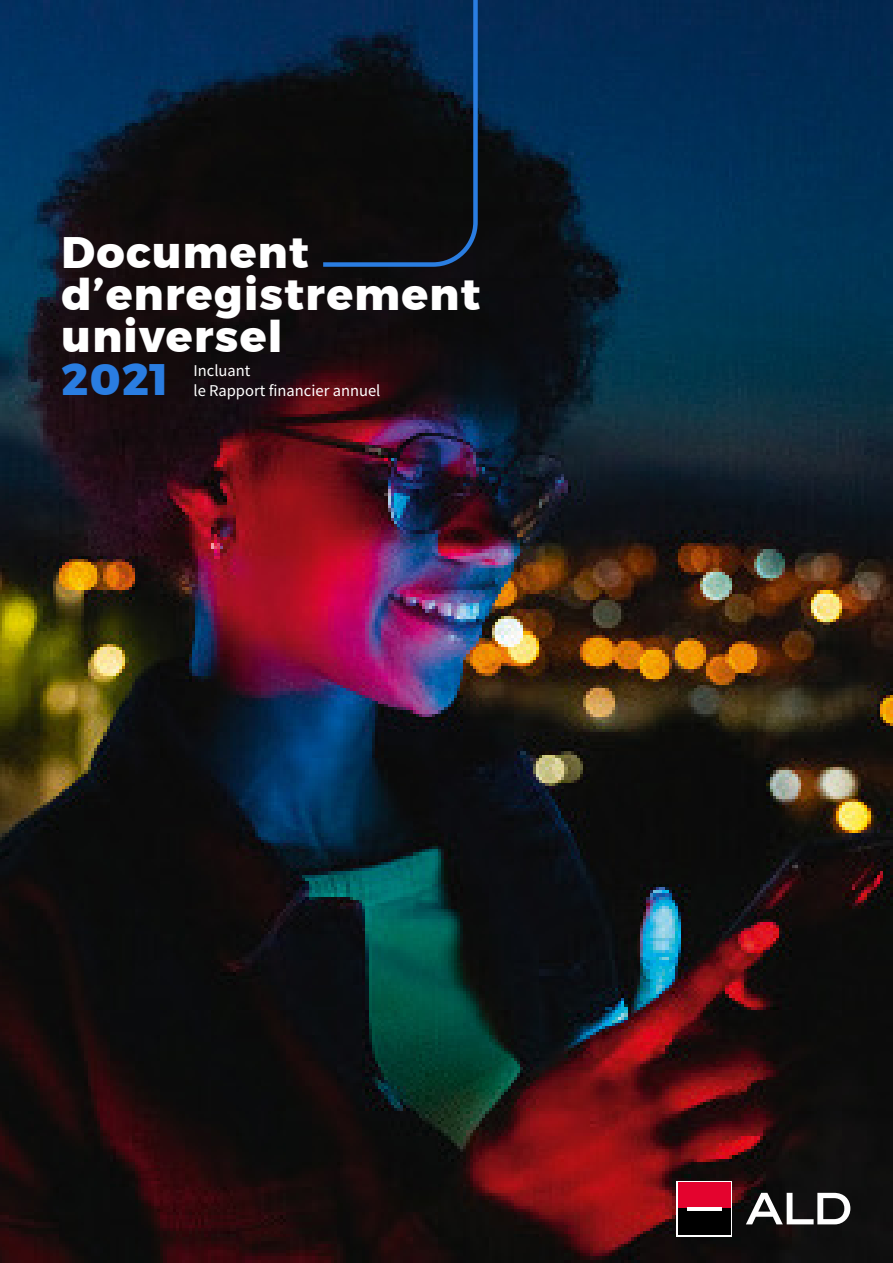
<style>
.page{position:relative;width:893px;height:1263px;background:#fff}
.page>*{position:absolute;margin:0;border:0;box-sizing:border-box;transform-origin:0 0}
.t1{font:800 44.1px/42.2px "Montserrat";letter-spacing:.03em;color:#fff}
.t2{font:800 44.1px "Montserrat";color:#2a7de1}
.t3{font:16.5px/19.8px "Source Sans Pro";color:#fff}
</style>
<div class="page">
<img style="left:0;top:0;width:893px;height:1263px">
<svg style="left:319px;top:0;width:161px;height:269px;background:#0a1726"></svg>
<div style="left:676px;top:1181px;width:56px;height:56px;background:#fff"></div>
<div style="left:678px;top:1182px;width:53px;height:27px;background:#e4032e"></div>
<div style="left:678px;top:1209px;width:53px;height:26px;background:#000"></div>
<hr style="left:687px;top:1207px;width:34px;height:3px;background:#fff">
<svg style="left:746px;top:1193px;width:104px;height:31px"></svg>
<p class="t1" style="left:62px;top:232px;width:420px">Document d’enregistrement universel</p>
<p class="t2" style="left:62px;top:343px;width:109px">2021</p>
<p class="t3" style="left:193px;top:360px;width:188px">Incluant<br>le Rapport financier annuel</p>
</div>
